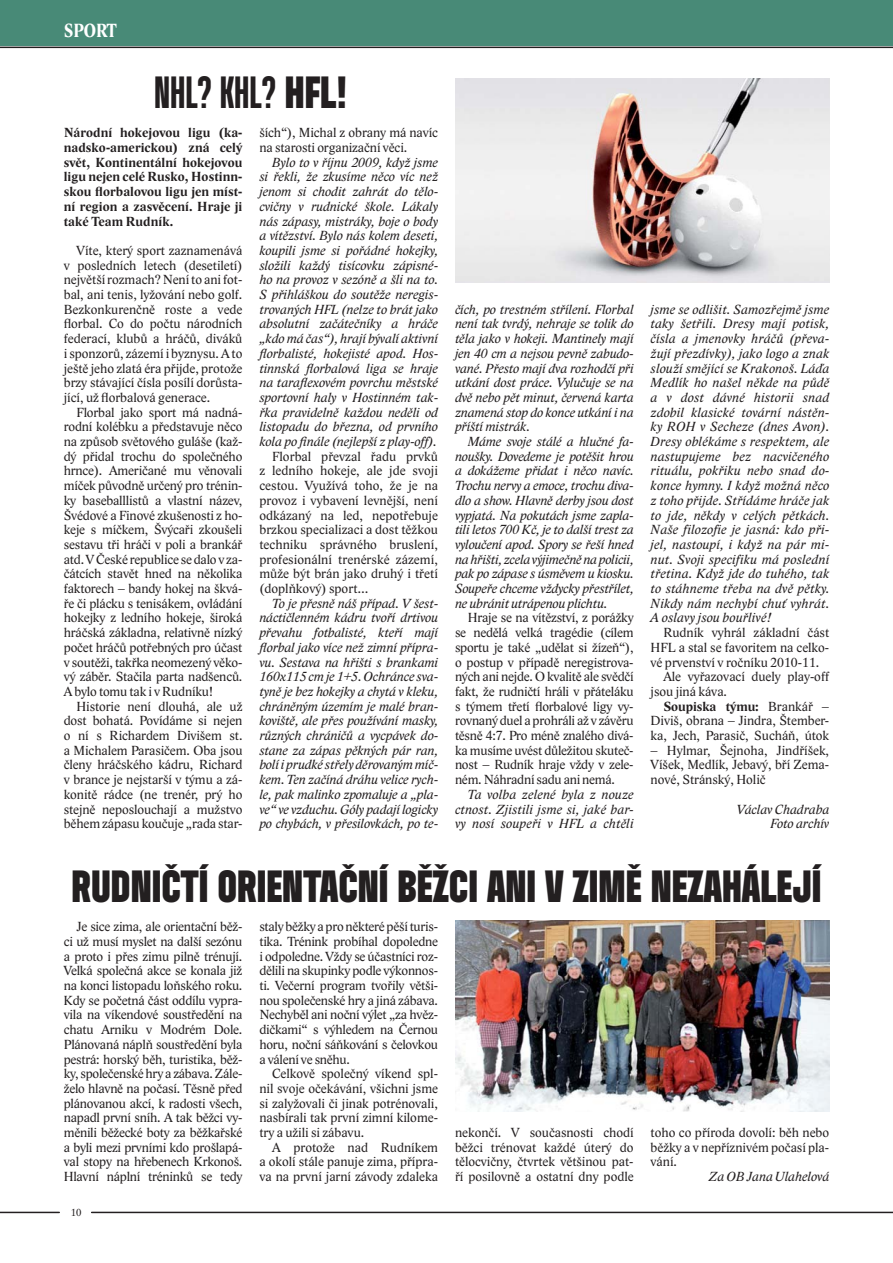
<style>
.page{position:relative;width:893px;height:1263px;background:#fff}
.page>*{position:absolute;margin:0;border:0;box-sizing:border-box;transform-origin:0 0}
.t1{font:45px "Header 15";color:#231f20}
.t2{font:45px "Header 13";color:#231f20}
.t3{font:700 19.5px "Lido STF Cond";color:#fff}
.t4{font:13.5px/14.7px "Lido ST";color:#231f20;text-align:justify}
.t5{font:italic 13.5px/14.7px "Lido ST";color:#231f20;text-align:justify}
.t6{font:700 13.5px/14.7px "Lido ST";letter-spacing:.01em;color:#231f20;text-align:justify}
.t7{font:10.5px "Lido STF";color:#231f20}
.s1{font-family:"Header 15"}
.s2{font-weight:400}
</style>
<div class="page">
<hr style="left:0;top:1212px;width:59px;height:1px;background:#231f20">
<hr style="left:92px;top:1212px;width:801px;height:1px;background:#231f20">
<hr style="left:0;top:47px;width:893px;height:1px;background:#231f20">
<div style="left:0;top:0;width:893px;height:46px;background:#488a77"></div>
<img style="left:455px;top:78px;width:374px;height:204px">
<img style="left:455px;top:921px;width:374px;height:191px">
<h2 class="t3" style="left:64px;top:24px;width:54px">SPORT</h2>
<h1 class="t2" style="left:154px;top:76px;width:195px">NHL? KHL? <span class="s1">HFL!</span></h1>
<p class="t4" style="left:259px;top:127px;width:180px">ších“), Michal z obrany má navíc na starosti organizační věci.</p>
<p class="t5" style="left:259px;top:156px;width:180px;text-indent:13px">Bylo to v říjnu 2009, když jsme si řekli, že zkusíme něco víc než jenom si chodit zahrát do tělo&shy;cvičny v rudnické škole. Lákaly nás zápasy, mistráky, boje o body a vítězství. Bylo nás kolem deseti, koupili jsme si pořádné hokejky, složili každý tisícovku zápisné&shy;ho na provoz v sezóně a šli na to.<br>S přihláškou do soutěže neregis&shy;trovaných HFL (nelze to brát jako absolutní začátečníky a hráče „kdo má čas“), hrají bývalí aktivní florbalisté, hokejisté apod. Hos&shy;tinnská florbalová liga se hraje na taraflexovém povrchu městské sportovní haly v Hostinném tak&shy;řka pravidelně každou neděli od listopadu do března, od prvního kola po finále (nejlepší z play-off).</p>
<p class="t4" style="left:259px;top:450px;width:180px;text-indent:13px">Florbal převzal řadu prvků z ledního hokeje, ale jde svoji cestou. Využívá toho, že je na provoz i vybavení levnější, není odkázaný na led, nepotřebuje brzkou specializaci a dost těžkou techniku správného bruslení, profesionální trenérské zázemí, může být brán jako druhý i třetí (doplňkový) sport…</p>
<p class="t5" style="left:259px;top:597px;width:180px;text-indent:13px">To je přesně náš případ. V šest&shy;náctičlenném kádru tvoří drtivou převahu fotbalisté, kteří mají florbal jako více než zimní přípra&shy;vu. Sestava na hřišti s brankami 160x115 cm je 1+5. Ochránce sva&shy;tyně je bez hokejky a chytá v kleku, chráněným územím je malé bran&shy;koviště, ale přes používání masky, různých chráničů a vycpávek do&shy;stane za zápas pěkných pár ran, bolí i prudké střely děrovaným míč&shy;kem. Ten začíná dráhu velice rych&shy;le, pak malinko zpomaluje a „pla&shy;ve“ ve vzduchu. Góly padají logicky po chybách, v přesilovkách, po te-</p>
<p class="t6" style="left:64px;top:127px;width:180px">Národní hokejovou ligu (ka&shy;nadsko-americkou) zná celý svět, Kontinentální hokejovou ligu nejen celé Rusko, Hostinn&shy;skou florbalovou ligu jen míst&shy;ní region a zasvěcení. Hraje ji také Team Rudník.</p>
<p class="t4" style="left:64px;top:244px;width:180px;text-indent:13px">Víte, který sport zaznamenává v posledních letech (desetiletí) největší rozmach? Není to ani fot&shy;bal, ani tenis, lyžování nebo golf.<br>Bezkonkurenčně roste a vede florbal. Co do počtu národních federací, klubů a hráčů, diváků i sponzorů, zázemí i byznysu. A to ještě jeho zlatá éra přijde, protože brzy stávající čísla posílí dorůsta&shy;jící, už florbalová generace.</p>
<p class="t4" style="left:64px;top:406px;width:180px;text-indent:13px">Florbal jako sport má nadná&shy;rodní kolébku a představuje něco na způsob světového guláše (kaž&shy;dý přidal trochu do společného hrnce). Američané mu věnovali míček původně určený pro trénin&shy;ky baseballlistů a vlastní název, Švédové a Finové zkušenosti z ho&shy;keje s míčkem, Švýcaři zkoušeli sestavu tři hráči v poli a brankář atd. V České republice se dalo v za&shy;čátcích stavět hned na několika faktorech – bandy hokej na škvá&shy;ře či plácku s tenisákem, ovládání hokejky z ledního hokeje, široká hráčská základna, relativně nízký počet hráčů potřebných pro účast v soutěži, takřka neomezený věko&shy;vý záběr. Stačila parta nadšenců.<br>A bylo tomu tak i v Rudníku!</p>
<p class="t4" style="left:64px;top:700px;width:180px;text-indent:13px">Historie není dlouhá, ale už dost bohatá. Povídáme si nejen o ní s Richardem Divišem st. a Michalem Parasičem. Oba jsou členy hráčského kádru, Richard v brance je nejstarší v týmu a zá&shy;konitě rádce (ne trenér, prý ho stejně neposlouchají a mužstvo během zápasu koučuje „rada star-</p>
<p class="t5" style="left:455px;top:303px;width:180px">čích, po trestném střílení. Florbal není tak tvrdý, nehraje se tolik do těla jako v hokeji. Mantinely mají jen 40 cm a nejsou pevně zabudo&shy;vané. Přesto mají dva rozhodčí při utkání dost práce. Vylučuje se na dvě nebo pět minut, červená karta znamená stop do konce utkání i na příští mistrák.</p>
<p class="t5" style="left:455px;top:435px;width:180px;text-indent:13px">Máme svoje stálé a hlučné fa&shy;noušky. Dovedeme je potěšit hrou a dokážeme přidat i něco navíc.<br>Trochu nervy a emoce, trochu diva&shy;dlo a show. Hlavně derby jsou dost vypjatá. Na pokutách jsme zapla&shy;tili letos 700 Kč, je to další trest za vyloučení apod. Spory se řeší hned na hřišti, zcela výjimečně na policii, pak po zápase s úsměvem u kiosku.<br>Soupeře chceme vždycky přestřílet, ne ubránit utrápenou plichtu.</p>
<p class="t4" style="left:455px;top:612px;width:180px;text-indent:13px">Hraje se na vítězství, z porážky se nedělá velká tragédie (cílem sportu je také „udělat si žízeň“), o postup v případě neregistrova&shy;ných ani nejde. O kvalitě ale svědčí fakt, že rudničtí hráli v přáteláku s týmem třetí florbalové ligy vy&shy;rovnaný duel a prohráli až v závěru těsně 4:7. Pro méně znalého divá&shy;ka musíme uvést důležitou skuteč&shy;nost – Rudník hraje vždy v zele&shy;ném. Náhradní sadu ani nemá.</p>
<p class="t5" style="left:455px;top:788px;width:180px;text-indent:13px">Ta volba zelené byla z nouze ctnost. Zjistili jsme si, jaké bar&shy;vy nosí soupeři v HFL a chtěli</p>
<p class="t5" style="left:651px;top:303px;width:180px">jsme se odlišit. Samozřejmě jsme taky šetřili. Dresy mají potisk, čísla a jmenovky hráčů (převa&shy;žují přezdívky), jako logo a znak slouží smějící se Krakonoš. Láďa Medlík ho našel někde na půdě a v dost dávné historii snad zdobil klasické tovární nástěn&shy;ky ROH v Secheze (dnes Avon).<br>Dresy oblékáme s respektem, ale nastupujeme bez nacvičeného rituálu, pokřiku nebo snad do&shy;konce hymny. I když možná něco z toho přijde. Střídáme hráče jak to jde, někdy v celých pětkách.<br>Naše filozofie je jasná: kdo při&shy;jel, nastoupí, i když na pár mi&shy;nut. Svoji specifiku má poslední třetina. Když jde do tuhého, tak to stáhneme třeba na dvě pětky.<br>Nikdy nám nechybí chuť vyhrát.<br>A oslavy jsou bouřlivé!</p>
<p class="t4" style="left:663px;top:626px;width:167px">Rudník vyhrál základní část</p>
<p class="t4" style="left:651px;top:641px;width:180px">HFL a stal se favoritem na celko-</p>
<p class="t4" style="left:651px;top:656px;width:170px">vé prvenství v ročníku 2010-11.</p>
<p class="t4" style="left:663px;top:671px;width:167px">Ale vyřazovací duely play-off</p>
<p class="t4" style="left:651px;top:685px;width:78px">jsou jiná káva.</p>
<p class="t6" style="left:663px;top:700px;width:167px">Soupiska týmu: <span class="s2">Brankář –</span></p>
<p class="t4" style="left:651px;top:715px;width:180px">Diviš, obrana – Jindra, Štember-</p>
<p class="t4" style="left:651px;top:729px;width:180px">ka, Jech, Parasič, Sucháň, útok</p>
<p class="t4" style="left:651px;top:744px;width:180px">– Hylmar, Šejnoha, Jindříšek, Víšek, Medlík, Jebavý, bří Zema&shy;nové, Stránský, Holič</p>
<p class="t5" style="left:737px;top:803px;width:94px;text-align:right">Václav Chadraba<br>Foto archív</p>
<h1 class="t1" style="left:72px;top:870px;width:751px">RUDNIČTÍ ORIENTAČNÍ BĚŽCI ANI V ZIMĚ NEZAHÁLEJÍ</h1>
<p class="t4" style="left:259px;top:920px;width:180px">staly běžky a pro některé pěší turis&shy;tika. Trénink probíhal dopoledne i odpoledne. Vždy se účastníci roz&shy;dělili na skupinky podle výkonnos&shy;ti. Večerní program tvořily větši&shy;nou společenské hry a jiná zábava.<br>Nechyběl ani noční výlet „za hvěz&shy;dičkami“ s výhledem na Černou horu, noční sáňkování s čelovkou a válení ve sněhu.</p>
<p class="t4" style="left:259px;top:1067px;width:180px;text-indent:13px">Celkově společný víkend spl&shy;nil svoje očekávání, všichni jsme si zalyžovali či jinak potrénovali, nasbírali tak první zimní kilome&shy;try a užili si zábavu.</p>
<p class="t4" style="left:259px;top:1141px;width:180px;text-indent:13px">A protože nad Rudníkem a okolí stále panuje zima, přípra&shy;va na první jarní závody zdaleka</p>
<p class="t4" style="left:64px;top:920px;width:180px;text-indent:13px">Je sice zima, ale orientační běž&shy;ci už musí myslet na další sezónu a proto i přes zimu pilně trénují.<br>Velká společná akce se konala již na konci listopadu loňského roku.<br>Kdy se početná část oddílu vypra&shy;vila na víkendové soustředění na chatu Arniku v Modrém Dole.<br>Plánovaná náplň soustředění byla pestrá: horský běh, turistika, běž&shy;ky, společenské hry a zábava. Zále&shy;želo hlavně na počasí. Těsně před plánovanou akcí, k radosti všech, napadl první sníh. A tak běžci vy&shy;měnili běžecké boty za běžkařské a byli mezi prvními kdo prošlapá&shy;val stopy na hřebenech Krkonoš.<br>Hlavní náplní tréninků se tedy</p>
<p class="t4" style="left:455px;top:1126px;width:180px">nekončí. V současnosti chodí běžci trénovat každé úterý do tělocvičny, čtvrtek většinou pat&shy;ří posilovně a ostatní dny podle</p>
<p class="t4" style="left:651px;top:1126px;width:180px">toho co příroda dovolí: běh nebo běžky a v nepříznivém počasí pla&shy;vání.</p>
<p class="t5" style="left:709px;top:1170px;width:122px">Za OB Jana Ulahelová</p>
<p class="t7" style="left:71px;top:1208px;width:12px">10</p>
</div>
